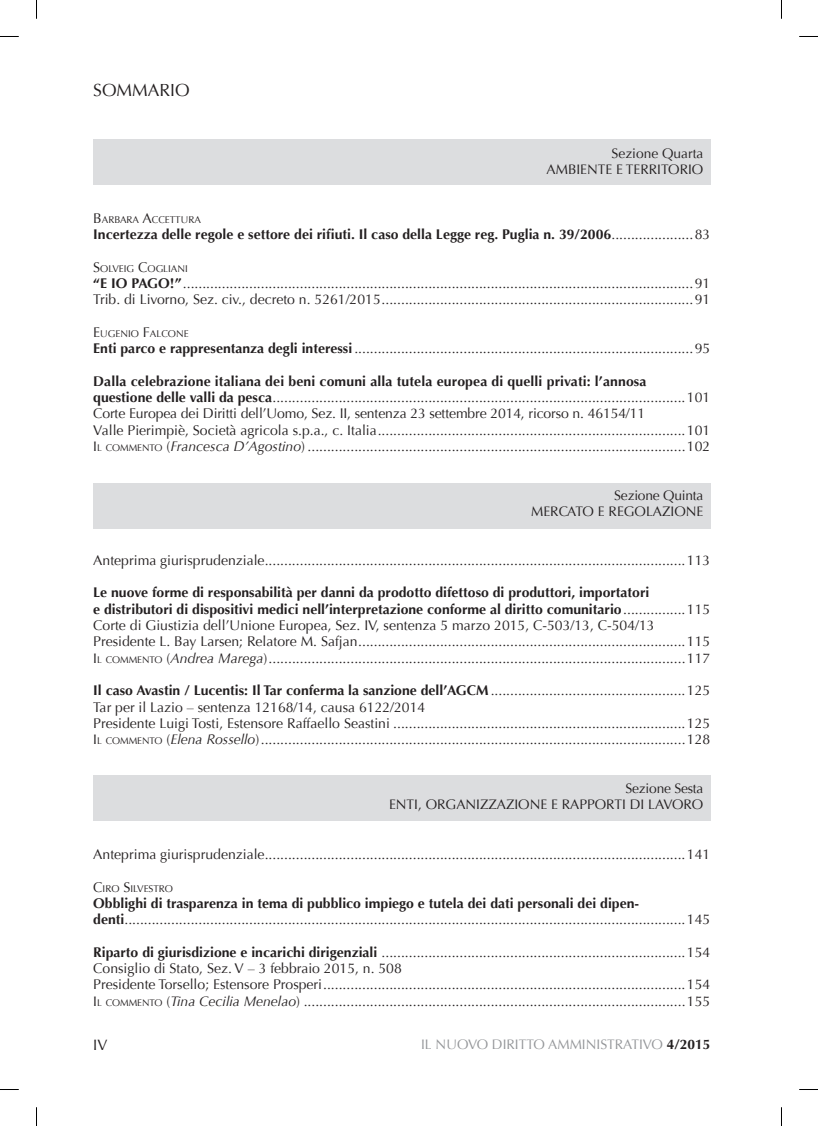
<style>
.page{position:relative;width:818px;height:1126px;background:#fff}
.page>*{position:absolute;margin:0;border:0;box-sizing:border-box;transform-origin:0 0}
.t1{font:17.5px "Optima";color:#231f20}
.t2{font:15px "Optima";color:#231f20}
.Titolo__Capitolo{font:14px "Optima";color:#231f20}
.titoletto_articolo_c{font:14px "Optima";color:#231f20}
.Titolo__Capitolo-2{font:700 14px "Optima";color:#231f20}
.Titolo_Commento{font:14px "Optima";color:#231f20}
.t3{font:13.75px "Optima";color:#231f20}
.t4{font:13.75px "Optima";color:#939598}
.autore{font:9.75px "Optima";color:#231f20}
.s1{font-size:14px}
.s2{font-weight:400}
.s3{font-weight:700}
.s4{font-size:13.75px}
.s5{font-size:9.62px}
.s6{font-style:italic}
.s7{font-weight:700;color:#231f20}
</style>
<div class="page">
<div style="left:93px;top:775px;width:617px;height:45px;background:#dcdddf"></div>
<div style="left:93px;top:483px;width:617px;height:45px;background:#dcdddf"></div>
<div style="left:93px;top:139px;width:617px;height:45px;background:#dcdddf"></div>
<svg style="left:0;top:36px;width:19px;height:1px"></svg>
<svg style="left:799px;top:36px;width:18px;height:1px"></svg>
<svg style="left:0;top:1089px;width:19px;height:1px"></svg>
<svg style="left:799px;top:1089px;width:18px;height:1px"></svg>
<svg style="left:36px;top:0;width:1px;height:19px"></svg>
<svg style="left:36px;top:1107px;width:1px;height:18px"></svg>
<p class="t1" style="left:93px;top:79px;width:98px">SOMMARIO</p>
<p class="t3" style="left:611px;top:145px;width:93px">Sezione Quarta</p>
<p class="t3" style="left:546px;top:162px;width:158px">AMBIENTE E TERRITORIO</p>
<p class="autore" style="left:93px;top:214px;width:109px"><span class="s1">B</span> ARBARA <span class="s1">A</span>CCETTURA</p>
<p class="Titolo__Capitolo-2" style="left:93px;top:226px;width:618px">Incertezza delle regole e settore dei rifiuti. Il caso della Legge reg. Puglia n. 39/2006<span class="s2">.....................83</span></p>
<p class="autore" style="left:93px;top:263px;width:94px"><span class="s1">S</span>OLVEIG <span class="s1">C</span>OGLIANI</p>
<p class="Titolo__Capitolo" style="left:93px;top:275px;width:618px"><span class="s3">“E IO PAGO!”</span>...................................................................................................................................91</p>
<p class="titoletto_articolo_c" style="left:93px;top:291px;width:618px">Trib. di Livorno, Sez. civ., decreto n. 5261/2015................................................................................91</p>
<p class="autore" style="left:93px;top:328px;width:97px"><span class="s1">E</span>UGENIO <span class="s1">F</span>ALCONE</p>
<p class="Titolo__Capitolo" style="left:93px;top:340px;width:618px"><span class="s3">Enti parco e rappresentanza degli interessi</span> .......................................................................................95</p>
<p class="Titolo__Capitolo-2" style="left:93px;top:373px;width:554px">Dalla celebrazione italiana dei beni comuni alla tutela europea di quelli privati: l’annosa</p>
<p class="Titolo__Capitolo" style="left:93px;top:389px;width:618px"><span class="s3">questione delle valli da pesca</span>..........................................................................................................101</p>
<p class="titoletto_articolo_c" style="left:93px;top:405px;width:553px">Corte Europea dei Diritti dell’Uomo, Sez. II, sentenza 23 settembre 2014, ricorso n. 46154/11</p>
<p class="titoletto_articolo_c" style="left:93px;top:421px;width:618px">Valle Pierimpiè, Società agricola s.p.a., c. Italia...............................................................................101</p>
<p class="Titolo_Commento" style="left:93px;top:438px;width:618px"><span class="s4">I</span><span class="s5">L COMMENTO</span> (<span class="s6">Francesca D’Agostino</span>) .................................................................................................102</p>
<p class="t3" style="left:614px;top:487px;width:91px">Sezione Quinta</p>
<p class="t3" style="left:531px;top:503px;width:174px">MERCATO E REGOLAZIONE</p>
<p class="Titolo__Capitolo" style="left:93px;top:552px;width:618px">Anteprima giurisprudenziale............................................................................................................113</p>
<p class="Titolo__Capitolo-2" style="left:93px;top:584px;width:557px">Le nuove forme di responsabilità per danni da prodotto difettoso di produttori, importatori</p>
<p class="Titolo__Capitolo-2" style="left:93px;top:600px;width:618px">e distributori di dispositivi medici nell’interpretazione conforme al diritto comunitario<span class="s2">................115</span></p>
<p class="titoletto_articolo_c" style="left:93px;top:617px;width:562px">Corte di Giustizia dell’Unione Europea, Sez. IV, sentenza 5 marzo 2015, C-503/13, C-504/13</p>
<p class="titoletto_articolo_c" style="left:93px;top:633px;width:618px">Presidente L. Bay Larsen; Relatore M. Safjan....................................................................................115</p>
<p class="Titolo_Commento" style="left:93px;top:649px;width:618px"><span class="s4">I</span><span class="s5">L COMMENTO</span> (<span class="s6">Andrea Marega</span>)...........................................................................................................117</p>
<p class="Titolo__Capitolo-2" style="left:93px;top:682px;width:618px">Il caso Avastin / Lucentis: Il Tar conferma la sanzione dell’AGCM<span class="s2">..................................................125</span></p>
<p class="titoletto_articolo_c" style="left:93px;top:698px;width:333px">Tar per il Lazio – sentenza 12168/14, causa 6122/2014</p>
<p class="titoletto_articolo_c" style="left:93px;top:714px;width:618px">Presidente Luigi Tosti, Estensore Raffaello Seastini ...........................................................................125</p>
<p class="Titolo_Commento" style="left:93px;top:731px;width:618px"><span class="s4">I</span><span class="s5">L COMMENTO</span> (<span class="s6">Elena Rossello</span>).............................................................................................................128</p>
<p class="t3" style="left:625px;top:780px;width:79px">Sezione Sesta</p>
<p class="t3" style="left:389px;top:796px;width:316px">ENTI, ORGANIZZAZIONE E RAPPORTI DI LAVORO</p>
<p class="Titolo__Capitolo" style="left:93px;top:846px;width:618px">Anteprima giurisprudenziale............................................................................................................141</p>
<p class="autore" style="left:93px;top:882px;width:81px"><span class="s1">C</span>I RO <span class="s1">S</span>I LVESTRO</p>
<p class="Titolo__Capitolo-2" style="left:93px;top:895px;width:547px">Obblighi di trasparenza in tema di pubblico impiego e tutela dei dati personali dei dipen-</p>
<p class="Titolo__Capitolo" style="left:93px;top:911px;width:618px"><span class="s3">denti</span>................................................................................................................................................145</p>
<p class="Titolo__Capitolo" style="left:93px;top:943px;width:618px"><span class="s3">Riparto di giurisdizione e incarichi dirigenziali</span> ..............................................................................154</p>
<p class="titoletto_articolo_c" style="left:93px;top:960px;width:310px">Consiglio di Stato, Sez. V – 3 febbraio 2015, n. 508</p>
<p class="titoletto_articolo_c" style="left:93px;top:976px;width:618px">Presidente Torsello; Estensore Prosperi.............................................................................................154</p>
<p class="Titolo_Commento" style="left:93px;top:992px;width:618px"><span class="s4">I</span><span class="s5">L COMMENTO</span> (<span class="s6">Tina Cecilia Menelao</span>) ..................................................................................................155</p>
<p class="t2" style="left:93px;top:1036px;width:16px">IV</p>
<p class="t4" style="left:421px;top:1036px;width:291px">IL NUOVO DIRITTO AMMINISTRATIVO <span class="s7">4/2015</span></p>
</div>
